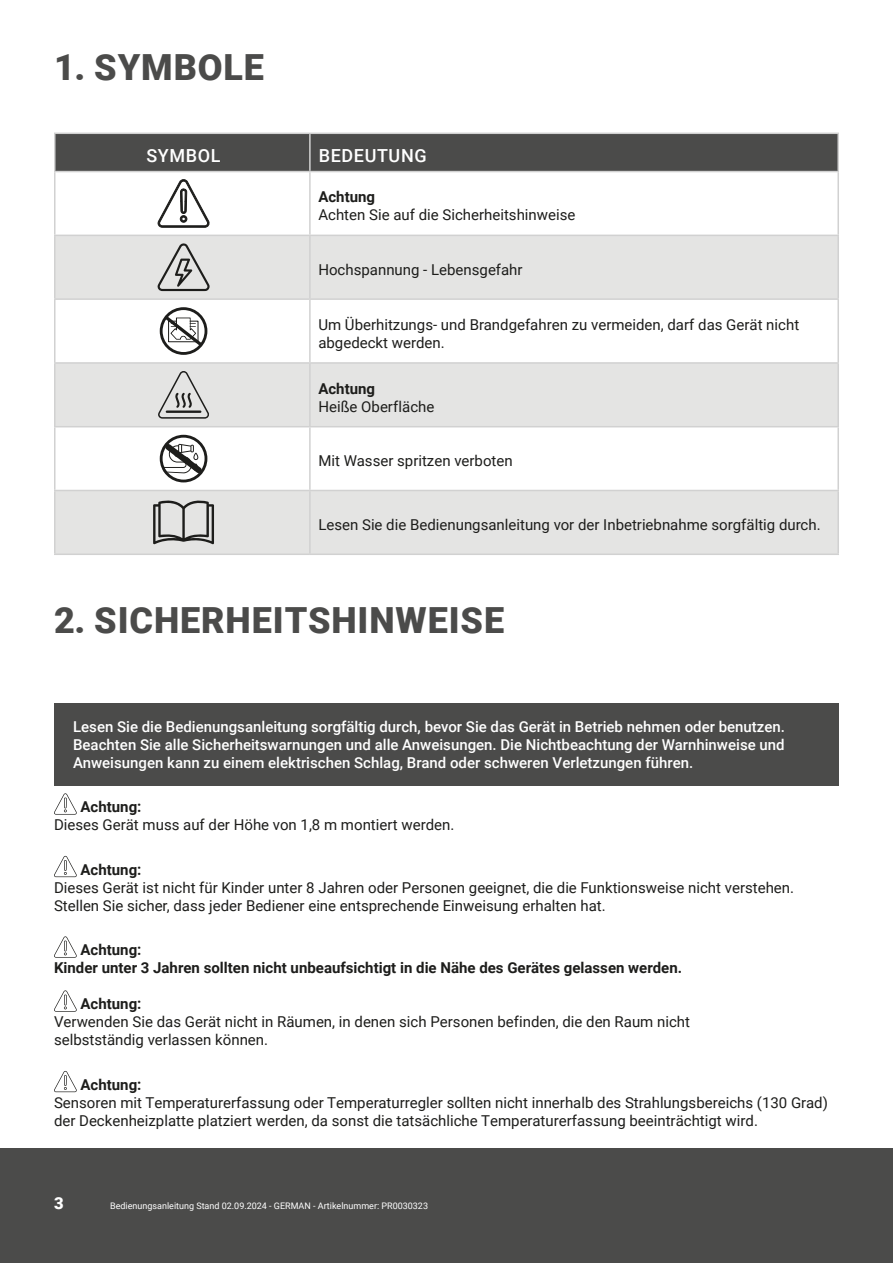
<style>
.page{position:relative;width:893px;height:1263px;background:#fff}
.page>*{position:absolute;margin:0;border:0;box-sizing:border-box;transform-origin:0 0}
.Große_Headline{font:900 36px "Roboto";letter-spacing:.025em;color:#4b4b4a}
.Tabellenkopfzeilen_linksbündig{font:500 18px "Roboto";letter-spacing:.035em;color:#fff}
.t1{font:900 16.5px "Roboto";color:#fff}
.Fließtext{font:15px/18px "Roboto";color:#1d1d1b}
.Auszeichnungen_weiß{font:500 15px/18px "Roboto";color:#fff}
.Tabelleninhalt_linksbündig{font:15px/18px "Roboto";color:#1d1d1b}
.Auszeichnungen_schwarz{font:15px/18px "Roboto";color:#1d1d1b}
.Auszeichnungen_schwarz-2{font:700 15px/18px "Roboto";color:#1d1d1b}
.t2{font:9px "Roboto";color:#fff}
.s1{font-weight:700}
</style>
<div class="page">
<div style="left:0;top:1148px;width:893px;height:115px;background:#4b4b4a"></div>
<svg style="left:56px;top:291px;width:781px;height:262px;fill:#e4e4e3"></svg>
<hr style="left:54px;top:133px;width:256px;height:1px;background:#d1d1d1">
<hr style="left:54px;top:134px;width:2px;height:37px;background:#d1d1d1">
<hr style="left:310px;top:133px;width:529px;height:1px;background:#d1d1d1">
<hr style="left:837px;top:134px;width:2px;height:37px;background:#d1d1d1">
<hr style="left:54px;top:172px;width:2px;height:63px;background:#d1d1d1">
<hr style="left:837px;top:172px;width:2px;height:63px;background:#d1d1d1">
<hr style="left:54px;top:236px;width:2px;height:62px;background:#d1d1d1">
<hr style="left:837px;top:236px;width:2px;height:62px;background:#d1d1d1">
<hr style="left:54px;top:300px;width:2px;height:62px;background:#d1d1d1">
<hr style="left:837px;top:300px;width:2px;height:62px;background:#d1d1d1">
<hr style="left:54px;top:364px;width:2px;height:62px;background:#d1d1d1">
<hr style="left:837px;top:364px;width:2px;height:62px;background:#d1d1d1">
<hr style="left:54px;top:427px;width:2px;height:63px;background:#d1d1d1">
<hr style="left:837px;top:427px;width:2px;height:63px;background:#d1d1d1">
<hr style="left:54px;top:491px;width:2px;height:62px;background:#d1d1d1">
<hr style="left:837px;top:491px;width:2px;height:62px;background:#d1d1d1">
<hr style="left:54px;top:171px;width:256px;height:1px;background:#d1d1d1">
<hr style="left:310px;top:171px;width:529px;height:1px;background:#d1d1d1">
<hr style="left:54px;top:235px;width:256px;height:1px;background:#d1d1d1">
<hr style="left:310px;top:235px;width:529px;height:1px;background:#d1d1d1">
<hr style="left:309px;top:236px;width:2px;height:62px;background:#d1d1d1">
<hr style="left:54px;top:298px;width:256px;height:2px;background:#d1d1d1">
<hr style="left:310px;top:298px;width:529px;height:2px;background:#d1d1d1">
<hr style="left:309px;top:300px;width:2px;height:62px;background:#d1d1d1">
<hr style="left:54px;top:362px;width:256px;height:2px;background:#d1d1d1">
<hr style="left:310px;top:362px;width:529px;height:2px;background:#d1d1d1">
<hr style="left:309px;top:364px;width:2px;height:62px;background:#d1d1d1">
<hr style="left:54px;top:426px;width:256px;height:1px;background:#d1d1d1">
<hr style="left:310px;top:426px;width:529px;height:1px;background:#d1d1d1">
<hr style="left:309px;top:427px;width:2px;height:63px;background:#d1d1d1">
<hr style="left:54px;top:490px;width:256px;height:1px;background:#d1d1d1">
<hr style="left:310px;top:490px;width:529px;height:1px;background:#d1d1d1">
<hr style="left:309px;top:491px;width:2px;height:62px;background:#d1d1d1">
<hr style="left:54px;top:553px;width:256px;height:2px;background:#d1d1d1">
<hr style="left:310px;top:553px;width:529px;height:2px;background:#d1d1d1">
<svg style="left:55px;top:134px;width:783px;height:157px"></svg>
<svg style="left:160px;top:307px;width:47px;height:48px"></svg>
<svg style="left:158px;top:371px;width:52px;height:48px;background:#c8c8c7"></svg>
<hr style="left:166px;top:410px;width:35px;height:3px;background:#1d1d1b">
<svg style="left:160px;top:435px;width:47px;height:47px"></svg>
<svg style="left:153px;top:500px;width:61px;height:45px;background:#aaaaa8"></svg>
<div style="left:54px;top:702px;width:785px;height:83px;background:#4b4b4a"></div>
<svg style="left:54px;top:793px;width:23px;height:22px"></svg>
<svg style="left:54px;top:856px;width:23px;height:21px"></svg>
<svg style="left:54px;top:936px;width:23px;height:22px"></svg>
<svg style="left:54px;top:990px;width:23px;height:22px"></svg>
<svg style="left:54px;top:1071px;width:23px;height:21px"></svg>
<p class="Große_Headline" style="left:54px;top:42px;width:212px">1. SYMBOLE</p>
<p class="Tabellenkopfzeilen_linksbündig" style="left:146px;top:143px;width:76px">SYMBOL</p>
<p class="Tabellenkopfzeilen_linksbündig" style="left:319px;top:143px;width:109px">BEDEUTUNG</p>
<p class="Auszeichnungen_schwarz-2" style="left:318px;top:187px;width:58px">Achtung</p>
<p class="Tabelleninhalt_linksbündig" style="left:318px;top:205px;width:258px">Achten Sie auf die Sicherheitshinweise</p>
<p class="Tabelleninhalt_linksbündig" style="left:318px;top:260px;width:206px">Hochspannung - Lebensgefahr</p>
<p class="Tabelleninhalt_linksbündig" style="left:318px;top:315px;width:482px">Um Überhitzungs- und Brandgefahren zu vermeiden, darf das Gerät nicht abgedeckt werden.</p>
<p class="Auszeichnungen_schwarz-2" style="left:318px;top:379px;width:58px">Achtung</p>
<p class="Tabelleninhalt_linksbündig" style="left:318px;top:397px;width:118px">Heiße Oberfläche</p>
<p class="Tabelleninhalt_linksbündig" style="left:318px;top:452px;width:196px">Mit Wasser spritzen verboten</p>
<p class="Tabelleninhalt_linksbündig" style="left:318px;top:515px;width:504px">Lesen Sie die Bedienungsanleitung vor der Inbetriebnahme sorgfältig durch.</p>
<p class="Große_Headline" style="left:54px;top:595px;width:452px">2. SICHERHEITSHINWEISE</p>
<p class="Auszeichnungen_weiß" style="left:73px;top:717px;width:713px">Lesen Sie die Bedienungsanleitung sorgfältig durch, bevor Sie das Gerät in Betrieb nehmen oder benutzen.</p>
<p class="Auszeichnungen_weiß" style="left:73px;top:735px;width:713px">Beachten Sie alle Sicherheitswarnungen und alle Anweisungen. Die Nichtbeachtung der Warnhinweise und<br>Anweisungen kann zu einem elektrischen Schlag, Brand oder schweren Verletzungen führen.</p>
<p class="Auszeichnungen_schwarz-2" style="left:80px;top:797px;width:62px">Achtung:</p>
<p class="Fließtext" style="left:54px;top:815px;width:402px">Dieses Gerät muss auf der Höhe von 1,8 m montiert werden.</p>
<p class="Auszeichnungen_schwarz-2" style="left:80px;top:860px;width:62px">Achtung:</p>
<p class="Fließtext" style="left:54px;top:878px;width:742px">Dieses Gerät ist nicht für Kinder unter 8 Jahren oder Personen geeignet, die die Funktionsweise nicht verstehen.<br>Stellen Sie sicher, dass jeder Bediener eine entsprechende Einweisung erhalten hat.</p>
<p class="Auszeichnungen_schwarz-2" style="left:54px;top:940px;width:630px;text-indent:26px">Achtung:<br>Kinder unter 3 Jahren sollten nicht unbeaufsichtigt in die Nähe des Gerätes gelassen werden.</p>
<p class="Fließtext" style="left:54px;top:994px;width:638px;text-indent:26px"><span class="s1">Achtung:<br></span>Verwenden Sie das Gerät nicht in Räumen, in denen sich Personen befinden, die den Raum nicht selbstständig verlassen können.</p>
<p class="Auszeichnungen_schwarz" style="left:54px;top:1075px;width:775px;text-indent:26px"><span class="s1">Achtung:<br></span>Sensoren mit Temperaturerfassung oder Temperaturregler sollten nicht innerhalb des Strahlungsbereichs (130 Grad) der Deckenheizplatte platziert werden, da sonst die tatsächliche Temperaturerfassung beeinträchtigt wird.</p>
<p class="t1" style="left:54px;top:1191px;width:11px">3</p>
<p class="t2" style="left:110px;top:1199px;width:319px">Bedienungsanleitung Stand 02.09.2024 - GERMAN - Artikelnummer: PR0030323</p>
</div>
